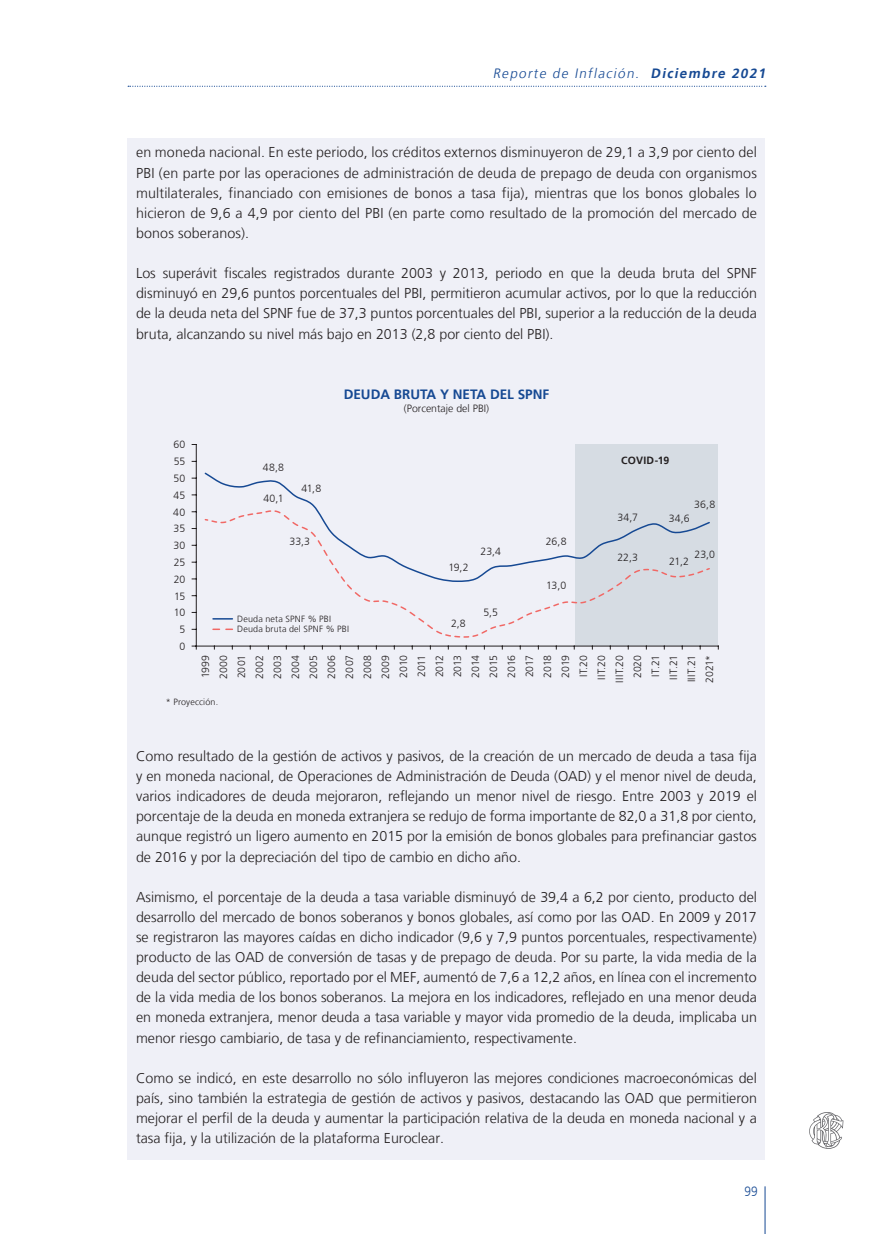
<style>
.page{position:relative;width:893px;height:1234px;background:#fff}
.page>*{position:absolute;margin:0;border:0;box-sizing:border-box;transform-origin:0 0}
.t1{font:300 14.25px/20.1px "Frutiger LT";color:#231f20;text-align:justify}
.t2{font:italic 300 13.5px "Frutiger LT";color:#164993}
.t3{font:700 13.5px "Frutiger LT";color:#164993}
.t4{font:300 13.5px "Frutiger LT";color:#164993;scale:.88 1}
.t5{font:300 10.5px "Frutiger LT";letter-spacing:-.005em;color:#231f20}
.t6{font:700 10.5px "Frutiger LT";letter-spacing:.015em;color:#231f20}
.t7{font:300 9px "Frutiger LT";letter-spacing:.02em;color:#231f20}
.s1{font-weight:700}
</style>
<div class="page">
<svg style="left:128px;top:86px;width:635px;height:1px"></svg>
<hr style="left:765px;top:1185px;width:1px;height:48px;background:#164993">
<svg style="left:809px;top:1112px;width:34px;height:37px"></svg>
<div style="left:128px;top:138px;width:637px;height:1021px;background:#eff0f7"></div>
<div style="left:575px;top:444px;width:142px;height:201px;background:#d6dce3"></div>
<hr style="left:196px;top:444px;width:1px;height:202px;background:#231f20">
<hr style="left:196px;top:645px;width:522px;height:1px;background:#231f20">
<svg style="left:192px;top:645px;width:5px;height:4px"></svg>
<svg style="left:212px;top:582px;width:411px;height:56px"></svg>
<svg style="left:204px;top:472px;width:506px;height:110px"></svg>
<svg style="left:213px;top:618px;width:19px;height:1px"></svg>
<svg style="left:213px;top:628px;width:19px;height:2px"></svg>
<p class="t2" style="left:493px;top:65px;width:277px">Reporte de Inflación. <span class="s1">Diciembre 2021</span></p>
<p class="t1" style="left:136px;top:143px;width:622px">en moneda nacional. En este periodo, los créditos externos disminuyeron de 29,1 a 3,9 por ciento del PBI (en parte por las operaciones de administración de deuda de prepago de deuda con organismos multilaterales, financiado con emisiones de bonos a tasa fija), mientras que los bonos globales lo hicieron de 9,6 a 4,9 por ciento del PBI (en parte como resultado de la promoción del mercado de bonos soberanos).</p>
<p class="t1" style="left:136px;top:263px;width:622px">Los superávit fiscales registrados durante 2003 y 2013, periodo en que la deuda bruta del SPNF disminuyó en 29,6 puntos porcentuales del PBI, permitieron acumular activos, por lo que la reducción de la deuda neta del SPNF fue de 37,3 puntos porcentuales del PBI, superior a la reducción de la deuda bruta, alcanzando su nivel más bajo en 2013 (2,8 por ciento del PBI).</p>
<p class="t5" style="left:173px;top:438px;width:13px">60</p>
<p class="t5" style="left:174px;top:455px;width:13px">55</p>
<p class="t5" style="left:173px;top:472px;width:13px">50</p>
<p class="t5" style="left:174px;top:489px;width:13px">45</p>
<p class="t5" style="left:173px;top:506px;width:14px">40</p>
<p class="t5" style="left:174px;top:522px;width:13px">35</p>
<p class="t5" style="left:173px;top:539px;width:13px">30</p>
<p class="t5" style="left:174px;top:556px;width:13px">25</p>
<p class="t5" style="left:174px;top:573px;width:13px">20</p>
<p class="t5" style="left:174px;top:590px;width:13px">15</p>
<p class="t5" style="left:174px;top:606px;width:13px">10</p>
<p class="t5" style="left:179px;top:623px;width:7px">5</p>
<p class="t5" style="left:179px;top:640px;width:7px">0</p>
<p class="t5" style="left:263px;top:461px;width:23px">48,8</p>
<p class="t5" style="left:263px;top:492px;width:22px">40,1</p>
<p class="t5" style="left:301px;top:482px;width:21px">41,8</p>
<p class="t5" style="left:290px;top:535px;width:22px">33,3</p>
<p class="t3" style="left:344px;top:386px;width:207px">DEUDA BRUTA Y NETA DEL SPNF</p>
<p class="t5" style="left:404px;top:402px;width:87px">(Porcentaje del PBI)</p>
<p class="t5" style="left:448px;top:561px;width:22px">19,2</p>
<p class="t5" style="left:480px;top:545px;width:22px">23,4</p>
<p class="t5" style="left:546px;top:535px;width:22px">26,8</p>
<p class="t5" style="left:546px;top:579px;width:21px">13,0</p>
<p class="t7" style="left:237px;top:613px;width:95px">Deuda neta SPNF % PBI</p>
<p class="t7" style="left:237px;top:624px;width:113px">Deuda bruta del SPNF % PBI</p>
<p class="t5" style="left:451px;top:617px;width:16px">2,8</p>
<p class="t5" style="left:483px;top:605px;width:16px">5,5</p>
<p class="t6" style="left:621px;top:453px;width:50px">COVID-19</p>
<p class="t5" style="left:694px;top:498px;width:22px">36,8</p>
<p class="t5" style="left:617px;top:512px;width:22px">34,7</p>
<p class="t5" style="left:669px;top:512px;width:22px">34,6</p>
<p class="t5" style="left:694px;top:548px;width:22px">23,0</p>
<p class="t5" style="left:617px;top:551px;width:22px">22,3</p>
<p class="t5" style="left:669px;top:555px;width:21px">21,2</p>
<p class="t5" style="left:200px;top:678px;width:25px;rotate:-90deg">1999</p>
<p class="t5" style="left:218px;top:678px;width:26px;rotate:-90deg">2000</p>
<p class="t5" style="left:236px;top:678px;width:25px;rotate:-90deg">2001</p>
<p class="t5" style="left:254px;top:678px;width:25px;rotate:-90deg">2002</p>
<p class="t5" style="left:272px;top:678px;width:25px;rotate:-90deg">2003</p>
<p class="t5" style="left:290px;top:678px;width:26px;rotate:-90deg">2004</p>
<p class="t5" style="left:308px;top:678px;width:25px;rotate:-90deg">2005</p>
<p class="t5" style="left:326px;top:678px;width:26px;rotate:-90deg">2006</p>
<p class="t5" style="left:344px;top:678px;width:25px;rotate:-90deg">2007</p>
<p class="t5" style="left:362px;top:678px;width:26px;rotate:-90deg">2008</p>
<p class="t5" style="left:380px;top:678px;width:25px;rotate:-90deg">2009</p>
<p class="t5" style="left:398px;top:677px;width:24px;rotate:-90deg">2010</p>
<p class="t5" style="left:416px;top:677px;width:24px;rotate:-90deg">2011</p>
<p class="t5" style="left:434px;top:677px;width:24px;rotate:-90deg">2012</p>
<p class="t5" style="left:452px;top:677px;width:24px;rotate:-90deg">2013</p>
<p class="t5" style="left:470px;top:677px;width:24px;rotate:-90deg">2014</p>
<p class="t5" style="left:488px;top:677px;width:24px;rotate:-90deg">2015</p>
<p class="t5" style="left:506px;top:677px;width:24px;rotate:-90deg">2016</p>
<p class="t5" style="left:524px;top:677px;width:24px;rotate:-90deg">2017</p>
<p class="t5" style="left:542px;top:677px;width:24px;rotate:-90deg">2018</p>
<p class="t5" style="left:560px;top:677px;width:24px;rotate:-90deg">2019</p>
<p class="t5" style="left:578px;top:677px;width:24px;rotate:-90deg">IT.20</p>
<p class="t5" style="left:596px;top:679px;width:26px;rotate:-90deg">IIT.20</p>
<p class="t5" style="left:614px;top:682px;width:29px;rotate:-90deg">IIIT.20</p>
<p class="t5" style="left:632px;top:678px;width:25px;rotate:-90deg">2020</p>
<p class="t5" style="left:650px;top:676px;width:23px;rotate:-90deg">IT.21</p>
<p class="t5" style="left:668px;top:679px;width:26px;rotate:-90deg">IIT.21</p>
<p class="t5" style="left:686px;top:682px;width:29px;rotate:-90deg">IIIT.21</p>
<p class="t5" style="left:704px;top:682px;width:30px;rotate:-90deg">2021*</p>
<p class="t7" style="left:166px;top:696px;width:54px">* Proyección.</p>
<p class="t1" style="left:136px;top:746px;width:622px">Como resultado de la gestión de activos y pasivos, de la creación de un mercado de deuda a tasa fija y en moneda nacional, de Operaciones de Administración de Deuda (OAD) y el menor nivel de deuda, varios indicadores de deuda mejoraron, reflejando un menor nivel de riesgo. Entre 2003 y 2019 el porcentaje de la deuda en moneda extranjera se redujo de forma importante de 82,0 a 31,8 por ciento, aunque registró un ligero aumento en 2015 por la emisión de bonos globales para prefinanciar gastos de 2016 y por la depreciación del tipo de cambio en dicho año.</p>
<p class="t1" style="left:136px;top:886px;width:622px">Asimismo, el porcentaje de la deuda a tasa variable disminuyó de 39,4 a 6,2 por ciento, producto del desarrollo del mercado de bonos soberanos y bonos globales, así como por las OAD. En 2009 y 2017 se registraron las mayores caídas en dicho indicador (9,6 y 7,9 puntos porcentuales, respectivamente) producto de las OAD de conversión de tasas y de prepago de deuda. Por su parte, la vida media de la deuda del sector público, reportado por el MEF, aumentó de 7,6 a 12,2 años, en línea con el incremento de la vida media de los bonos soberanos. La mejora en los indicadores, reflejado en una menor deuda en moneda extranjera, menor deuda a tasa variable y mayor vida promedio de la deuda, implicaba un menor riesgo cambiario, de tasa y de refinanciamiento, respectivamente.</p>
<p class="t1" style="left:136px;top:1067px;width:622px">Como se indicó, en este desarrollo no sólo influyeron las mejores condiciones macroeconómicas del país, sino también la estrategia de gestión de activos y pasivos, destacando las OAD que permitieron mejorar el perfil de la deuda y aumentar la participación relativa de la deuda en moneda nacional y a tasa fija, y la utilización de la plataforma Euroclear.</p>
<p class="t4" style="left:745px;top:1183px;width:16px">99</p>
</div>
